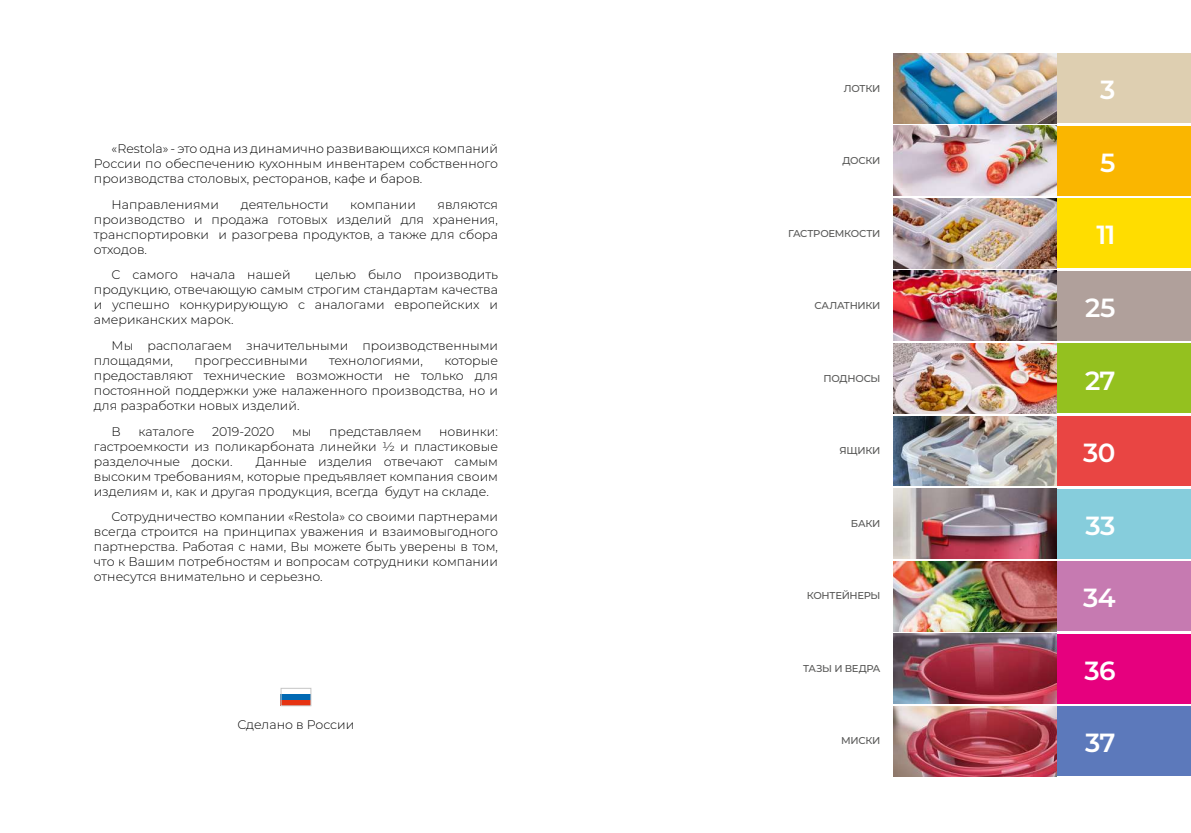
<style>
.page{position:relative;width:1191px;height:833px;background:#fff}
.page>*{position:absolute;margin:0;border:0;box-sizing:border-box;transform-origin:0 0}
.t1{font:600 26.25px "Montserrat";letter-spacing:-.025em;color:#fff}
.t2{font:300 12.5px/15px "Montserrat";color:#000;text-align:justify}
.t3{font:500 10px "Montserrat";letter-spacing:-.025em;color:#575756}
</style>
<div class="page">
<div style="left:1056px;top:126px;width:135px;height:70px;background:#fab600"></div>
<img style="left:893px;top:126px;width:163px;height:70px">
<div style="left:1056px;top:53px;width:135px;height:70px;background:#decfb1"></div>
<img style="left:893px;top:53px;width:163px;height:70px">
<div style="left:1056px;top:198px;width:135px;height:70px;background:#fd0"></div>
<img style="left:893px;top:198px;width:163px;height:70px">
<div style="left:1056px;top:271px;width:135px;height:70px;background:#b0a09b"></div>
<img style="left:893px;top:271px;width:163px;height:70px">
<div style="left:1056px;top:343px;width:135px;height:70px;background:#94c11f"></div>
<img style="left:893px;top:343px;width:163px;height:70px">
<div style="left:1056px;top:416px;width:135px;height:70px;background:#e94543"></div>
<img style="left:893px;top:416px;width:163px;height:70px">
<div style="left:1056px;top:489px;width:135px;height:69px;background:#86cddc"></div>
<img style="left:893px;top:489px;width:163px;height:69px">
<div style="left:1056px;top:561px;width:135px;height:70px;background:#c67ab1"></div>
<img style="left:893px;top:561px;width:163px;height:70px">
<div style="left:1056px;top:634px;width:135px;height:69px;background:#e6007e"></div>
<img style="left:893px;top:634px;width:163px;height:69px">
<div style="left:1056px;top:706px;width:135px;height:70px;background:#5c79bb"></div>
<img style="left:893px;top:706px;width:163px;height:70px">
<div style="left:281px;top:694px;width:30px;height:6px;background:#0069b4"></div>
<div style="left:281px;top:700px;width:30px;height:6px;background:#e63312"></div>
<div style="left:281px;top:688px;width:30px;height:18px;border:1px solid #c6c6c6"></div>
<p class="t2" style="left:94px;top:141px;width:405px;text-indent:18px">«Restola» - это одна из динамично развивающихся компаний России по обеспечению кухонным инвентарем собственного производства столовых, ресторанов, кафе и баров.</p>
<p class="t2" style="left:112px;top:196px;width:109px">Направлениями</p>
<p class="t2" style="left:241px;top:196px;width:89px">деятельности</p>
<p class="t2" style="left:350px;top:196px;width:67px">компании</p>
<p class="t2" style="left:94px;top:196px;width:405px;text-indent:343px">являются производство и продажа готовых изделий для хранения, транспортировки и разогрева продуктов, а также для сбора отходов.</p>
<p class="t2" style="left:112px;top:267px;width:180px">С самого начала нашей</p>
<p class="t2" style="left:94px;top:267px;width:405px;text-indent:221px">целью было производить продукцию, отвечающую самым строгим стандартам качества и успешно конкурирующую с аналогами европейских и американских марок.</p>
<p class="t2" style="left:94px;top:338px;width:405px;text-indent:18px">Мы располагаем значительными производственными площадями,</p>
<p class="t2" style="left:94px;top:353px;width:405px;text-indent:350px">которые предоставляют технические возможности не только для постоянной поддержки уже налаженного производства, но и для разработки новых изделий.</p>
<p class="t2" style="left:112px;top:423px;width:11px">В</p>
<p class="t2" style="left:139px;top:423px;width:57px">каталоге</p>
<p class="t2" style="left:212px;top:423px;width:64px">2019-2020</p>
<p class="t2" style="left:292px;top:423px;width:21px">мы</p>
<p class="t2" style="left:329px;top:423px;width:94px">представляем</p>
<p class="t2" style="left:195px;top:353px;width:114px">прогрессивными</p>
<p class="t2" style="left:329px;top:353px;width:95px">технологиями,</p>
<p class="t2" style="left:94px;top:423px;width:405px;text-indent:345px">новинки: гастроемкости из поликарбоната линейки ½ и пластиковые разделочные доски.</p>
<p class="t2" style="left:94px;top:453px;width:405px;text-indent:162px">Данные изделия отвечают самым высоким требованиям, которые предъявляет компания своим изделиям и, как и другая продукция, всегда будут на складе.</p>
<p class="t2" style="left:94px;top:509px;width:405px;text-indent:18px">Сотрудничество компании «Restola» со своими партнерами всегда строится на принципах уважения и взаимовыгодного партнерства. Работая с нами, Вы можете быть уверены в том, что к Вашим потребностям и вопросам сотрудники компании отнесутся внимательно и серьезно.</p>
<p class="t2" style="left:238px;top:717px;width:118px">Сделано в России</p>
<p class="t3" style="left:844px;top:81px;width:38px">ЛОТКИ</p>
<h1 class="t1" style="left:1100px;top:71px;width:17px">3</h1>
<p class="t3" style="left:842px;top:154px;width:40px">ДОСКИ</p>
<h1 class="t1" style="left:1100px;top:144px;width:17px">5</h1>
<p class="t3" style="left:788px;top:226px;width:94px">ГАСТРОЕМКОСТИ</p>
<h1 class="t1" style="left:1096px;top:216px;width:21px">11</h1>
<p class="t3" style="left:814px;top:299px;width:68px">САЛАТНИКИ</p>
<h1 class="t1" style="left:1085px;top:289px;width:32px">25</h1>
<p class="t3" style="left:823px;top:371px;width:58px">ПОДНОСЫ</p>
<h1 class="t1" style="left:1085px;top:361px;width:32px">27</h1>
<p class="t3" style="left:839px;top:444px;width:42px">ЯЩИКИ</p>
<h1 class="t1" style="left:1083px;top:434px;width:34px">30</h1>
<p class="t3" style="left:851px;top:516px;width:31px">БАКИ</p>
<h1 class="t1" style="left:1085px;top:506px;width:31px">33</h1>
<p class="t3" style="left:807px;top:589px;width:75px">КОНТЕЙНЕРЫ</p>
<h1 class="t1" style="left:1083px;top:579px;width:34px">34</h1>
<p class="t3" style="left:803px;top:661px;width:79px">ТАЗЫ И ВЕДРА</p>
<h1 class="t1" style="left:1084px;top:652px;width:33px">36</h1>
<p class="t3" style="left:841px;top:734px;width:41px">МИСКИ</p>
<h1 class="t1" style="left:1085px;top:724px;width:32px">37</h1>
</div>
